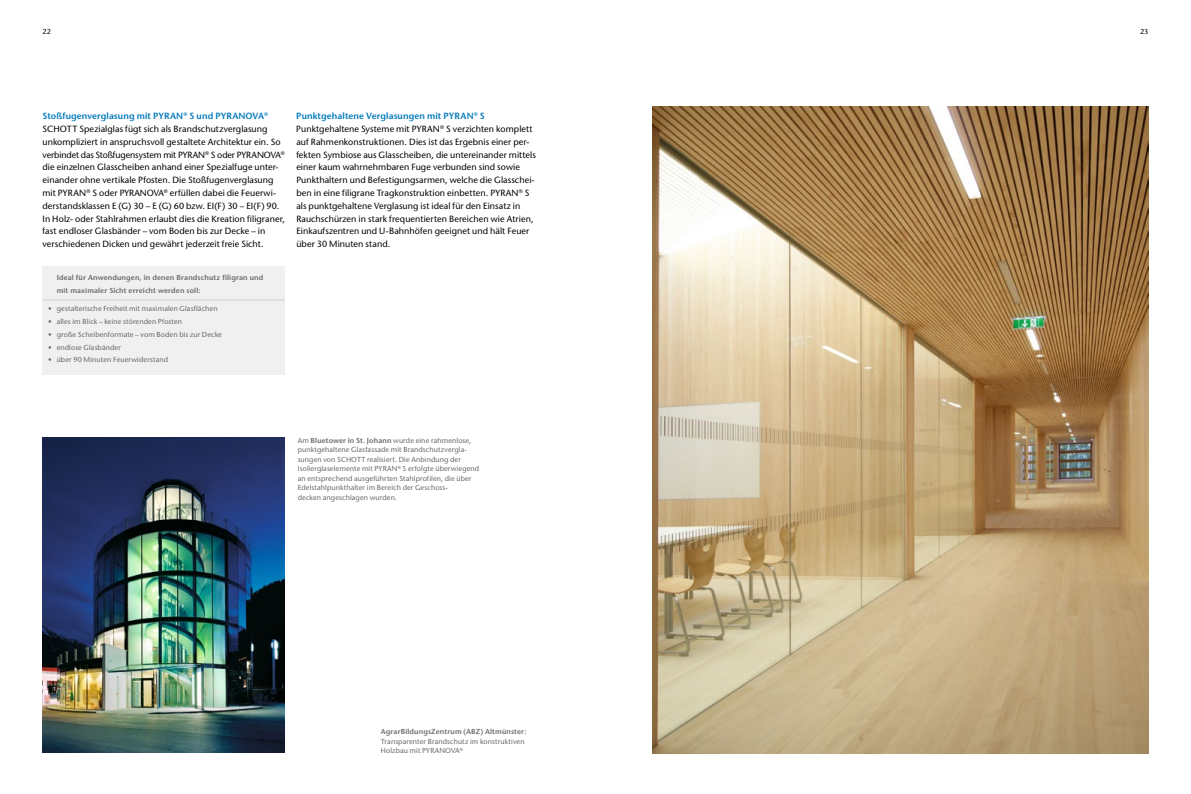
<style>
.page{position:relative;width:1191px;height:794px;background:#fff}
.page>*{position:absolute;margin:0;border:0;box-sizing:border-box;transform-origin:0 0}
.t1{font:500 9px/12.8px "Stone Sans Std";letter-spacing:.005em;color:#000}
.t2{font:500 7.2px/9.5px "Stone Sans Std";letter-spacing:.015em;color:#686867}
.t3{font:600 7.2px/12.8px "Stone Sans Std";letter-spacing:.02em;color:#686867}
.t4{font:500 7.2px "Stone Sans Std";color:#000}
.s1{font-weight:600;color:#0079bb}
.s2{font-weight:600}
</style>
<div class="page">
<div style="left:43px;top:266px;width:242px;height:109px;background:#f0f0f0"></div>
<hr style="left:43px;top:300px;width:242px;height:1px;background:#cfcfcf">
<img style="left:43px;top:437px;width:242px;height:316px">
<img style="left:652px;top:106px;width:496px;height:647px">
<p class="t4" style="left:43px;top:27px;width:10px">22</p>
<p class="t4" style="left:1140px;top:27px;width:10px">23</p>
<p class="t1" style="left:43px;top:110px;width:244px"><span class="s1">Stoßfugenverglasung mit PYRAN</span><sup>®</sup> <span class="s1">S und PYRANOVA</span><sup>® </sup>SCHOTT Spezialglas fügt sich als Brandschutzverglasung unkompliziert in anspruchsvoll gestaltete Architektur ein. So verbindet das Stoßfugensystem mit PYRAN<sup>®</sup> S oder PYRANOVA<sup>® </sup>die einzelnen Glasscheiben anhand einer Spezialfuge unter&shy;einander ohne vertikale Pfosten. Die Stoßfugenverglasung mit PYRAN<sup>®</sup> S oder PYRANOVA<sup>®</sup> erfüllen dabei die Feuerwi&shy;derstandsklassen E (G) 30 – E (G) 60 bzw. EI(F) 30 – EI(F) 90.<br>In Holz- oder Stahlrahmen erlaubt dies die Kreation filigraner, fast endloser Glasbänder – vom Boden bis zur Decke – in verschiedenen Dicken und gewährt jederzeit freie Sicht.</p>
<p class="t1" style="left:296px;top:110px;width:241px"><span class="s1">Punktgehaltene Verglasungen mit PYRAN</span><sup>®</sup> <span class="s1">S </span>Punktgehaltene Systeme mit PYRAN<sup>®</sup> S verzichten komplett auf Rahmenkonstruktionen. Dies ist das Ergebnis einer per&shy;fekten Symbiose aus Glasscheiben, die untereinander mittels einer kaum wahrnehmbaren Fuge verbunden sind sowie Punkthaltern und Befestigungsarmen, welche die Glasschei&shy;ben in eine filigrane Tragkonstruktion einbetten. PYRAN<sup>®</sup> S als punktgehaltene Verglasung ist ideal für den Einsatz in Rauchschürzen in stark frequentierten Bereichen wie Atrien, Einkaufszentren und U-Bahnhöfen geeignet und hält Feuer über 30 Minuten stand.</p>
<p class="t3" style="left:57px;top:271px;width:208px">Ideal für Anwendungen, in denen Brandschutz filigran und mit maximaler Sicht erreicht werden soll:</p>
<p class="t2" style="left:48px;top:304px;width:171px">• gestalterische Freiheit mit maximalen Glasflächen</p>
<p class="t2" style="left:48px;top:317px;width:135px">• alles im Blick – keine störenden Pfosten</p>
<p class="t2" style="left:48px;top:329px;width:175px">• große Scheibenformate – vom Boden bis zur Decke</p>
<p class="t2" style="left:48px;top:342px;width:74px">• endlose Glasbänder</p>
<p class="t2" style="left:48px;top:355px;width:121px">• über 90 Minuten Feuerwiderstand</p>
<p class="t2" style="left:298px;top:435px;width:183px">Am <span class="s2">Bluetower in St. Johann</span> wurde eine rahmenlose, punktgehaltene Glasfassade mit Brandschutzvergla&shy;sungen von SCHOTT realisiert. Die Anbindung der Isolierglaselemente mit PYRAN<sup>®</sup> S erfolgte überwiegend an entsprechend ausgeführten Stahlprofilen, die über Edelstahlpunkthalter im Bereich der Geschoss-<br>decken angeschlagen wurden.</p>
<p class="t3" style="left:381px;top:725px;width:147px">AgrarBildungsZentrum (ABZ) Altmünster:</p>
<p class="t2" style="left:381px;top:736px;width:145px">Transparenter Brandschutz im konstruktiven<br>Holzbau mit PYRANOVA<sup>®</sup></p>
</div>
